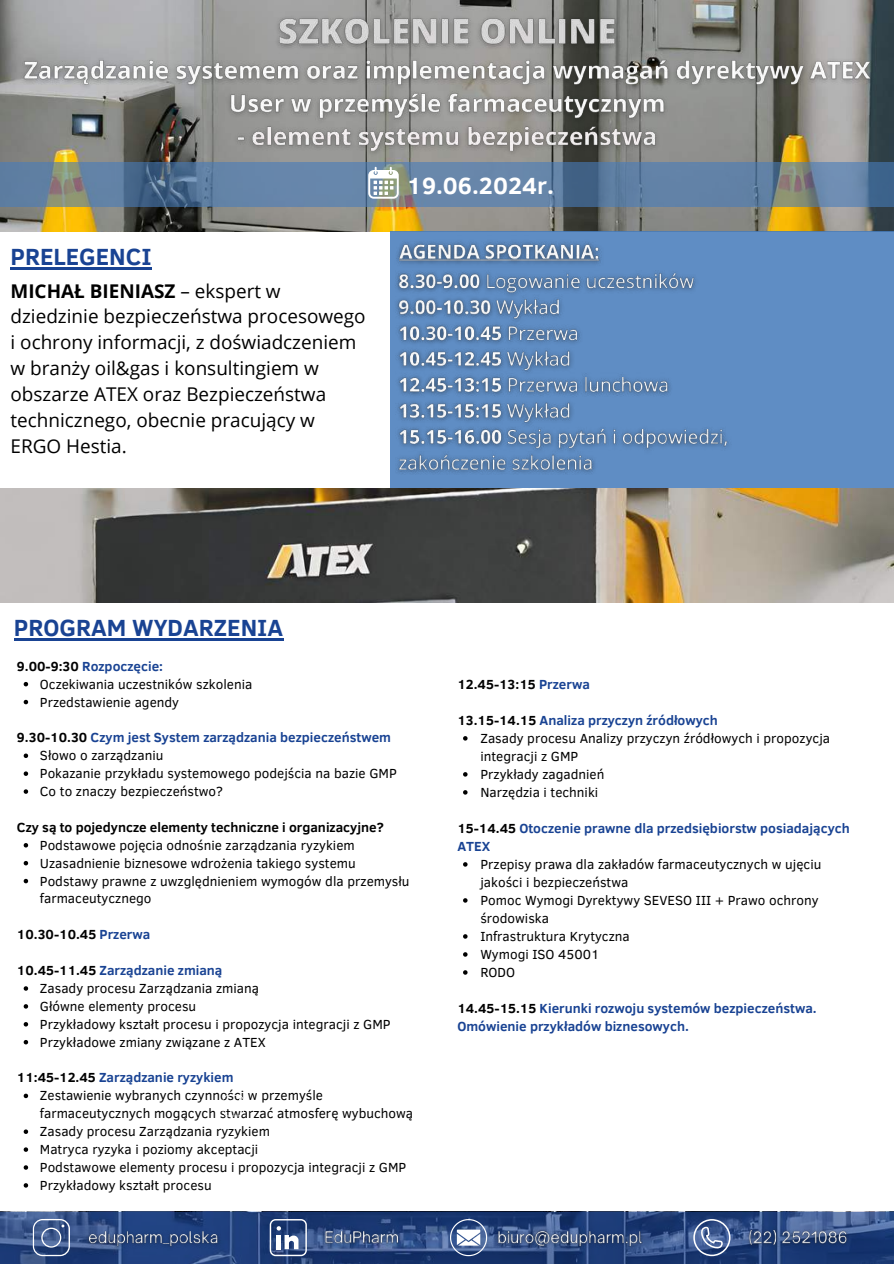
<style>
.page{position:relative;width:894px;height:1264px;background:#fff}
.page>*{position:absolute;margin:0;border:0;box-sizing:border-box;transform-origin:0 0}
.t1{font:700 24px "Clear Sans";color:#194393}
.t2{font:700 24px "Clear Sans";color:#fff}
.t3{font:18.9px/25.8px "Open Sans";color:#000}
.t4{font:13.5px/17.9px "Clear Sans";color:#000}
.t5{font:700 13.5px/18px "Clear Sans";color:#194393}
.t6{font:700 13.5px "Clear Sans";color:#000}
.s1{font-weight:700}
.s2{font-weight:700;color:#194393}
.s3{color:#194393}
.s4{color:#000}
</style>
<div class="page">
<img style="left:0;top:0;width:893px;height:231px">
<svg style="left:0;top:163px;width:893px;height:44px;background:#627e9d"></svg>
<svg style="left:368px;top:167px;width:30px;height:31px"></svg>
<div style="left:390px;top:231px;width:503px;height:257px;background:#5f8dc4"></div>
<svg style="left:24px;top:682px;width:4px;height:4px"></svg>
<svg style="left:24px;top:699px;width:4px;height:5px"></svg>
<svg style="left:24px;top:753px;width:4px;height:5px"></svg>
<svg style="left:24px;top:771px;width:4px;height:5px"></svg>
<svg style="left:24px;top:789px;width:4px;height:4px"></svg>
<svg style="left:24px;top:843px;width:4px;height:4px"></svg>
<svg style="left:24px;top:861px;width:4px;height:4px"></svg>
<svg style="left:24px;top:878px;width:4px;height:5px"></svg>
<svg style="left:24px;top:986px;width:4px;height:4px"></svg>
<svg style="left:24px;top:1004px;width:4px;height:4px"></svg>
<svg style="left:24px;top:1022px;width:4px;height:4px"></svg>
<svg style="left:24px;top:1040px;width:4px;height:4px"></svg>
<svg style="left:24px;top:1093px;width:4px;height:5px"></svg>
<svg style="left:24px;top:1129px;width:4px;height:4px"></svg>
<svg style="left:24px;top:1147px;width:4px;height:4px"></svg>
<svg style="left:24px;top:1165px;width:4px;height:4px"></svg>
<svg style="left:24px;top:1183px;width:4px;height:4px"></svg>
<svg style="left:0;top:1211px;width:893px;height:52px;background:#27447b"></svg>
<svg style="left:33px;top:1218px;width:37px;height:37px"></svg>
<svg style="left:269px;top:1218px;width:38px;height:38px"></svg>
<svg style="left:450px;top:1218px;width:37px;height:38px"></svg>
<svg style="left:693px;top:1218px;width:37px;height:38px"></svg>
<img style="left:0;top:488px;width:893px;height:115px">
<svg style="left:463px;top:736px;width:4px;height:4px"></svg>
<svg style="left:463px;top:772px;width:4px;height:4px"></svg>
<svg style="left:463px;top:790px;width:4px;height:4px"></svg>
<svg style="left:463px;top:862px;width:4px;height:4px"></svg>
<svg style="left:463px;top:898px;width:4px;height:4px"></svg>
<svg style="left:463px;top:934px;width:4px;height:4px"></svg>
<svg style="left:463px;top:952px;width:4px;height:4px"></svg>
<svg style="left:463px;top:970px;width:4px;height:4px"></svg>
<img style="left:14px;top:6px;width:867px;height:157px">
<hr style="left:11px;top:267px;width:141px;height:2px;background:#194393">
<img style="left:396px;top:241px;width:206px;height:23px">
<img style="left:395px;top:272px;width:334px;height:202px">
<hr style="left:14px;top:638px;width:269px;height:2px;background:#194393">
<img style="left:82px;top:1224px;width:142px;height:29px">
<img style="left:319px;top:1224px;width:85px;height:26px">
<img style="left:491px;top:1224px;width:157px;height:29px">
<img style="left:742px;top:1223px;width:111px;height:28px">
<h1 class="t1" style="left:11px;top:239px;width:143px">PRELEGENCI</h1>
<h2 class="t3" style="left:11px;top:277px;width:356px"><span class="s1">MICHAŁ BIENIASZ</span> – ekspert w dziedzinie bezpieczeństwa procesowego i ochrony informacji, z doświadczeniem w branży oil&amp;gas i konsultingiem w obszarze ATEX oraz Bezpieczeństwa technicznego, obecnie pracujący w<br>ERGO Hestia.</h2>
<h1 class="t2" style="left:407px;top:168px;width:148px">19.06.2024r.</h1>
<h1 class="t1" style="left:14px;top:610px;width:270px">PROGRAM WYDARZENIA</h1>
<p class="t4" style="left:40px;top:656px;width:214px;text-indent:-23px"><span class="s1">9.00-9:30</span> <span class="s2">Rozpoczęcie:<br></span>Oczekiwania uczestników szkolenia<br>Przedstawienie agendy</p>
<p class="t4" style="left:40px;top:728px;width:358px;text-indent:-23px"><span class="s1">9.30-10.30</span> <span class="s2">Czym jest System zarządzania bezpieczeństwem </span>Słowo o zarządzaniu<br>Pokazanie przykładu systemowego podejścia na bazie GMP Co to znaczy bezpieczeństwo?</p>
<p class="t6" style="left:17px;top:817px;width:368px">Czy są to pojedyncze elementy techniczne i organizacyjne?</p>
<p class="t4" style="left:40px;top:835px;width:371px">Podstawowe pojęcia odnośnie zarządzania ryzykiem Uzasadnienie biznesowe wdrożenia takiego systemu Podstawy prawne z uwzględnieniem wymogów dla przemysłu farmaceutycznego</p>
<p class="t6" style="left:17px;top:924px;width:135px">10.30-10.45 <span class="s3">Przerwa</span></p>
<p class="t4" style="left:40px;top:960px;width:352px;text-indent:-23px"><span class="s1">10.45-11.45</span> <span class="s2">Zarządzanie zmianą<br></span>Zasady procesu Zarządzania zmianą<br>Główne elementy procesu<br>Przykładowy kształt procesu i propozycja integracji z GMP Przykładowe zmiany związane z ATEX</p>
<p class="t4" style="left:40px;top:1068px;width:374px;text-indent:-23px"><span class="s1">11:45-12.45</span> <span class="s2">Zarządzanie ryzykiem<br></span>Zestawienie wybranych czynności w przemyśle farmaceutycznych mogących stwarzać atmosferę wybuchową Zasady procesu Zarządzania ryzykiem<br>Matryca ryzyka i poziomy akceptacji<br>Podstawowe elementy procesu i propozycja integracji z GMP Przykładowy kształt procesu</p>
<p class="t6" style="left:457px;top:674px;width:134px">12.45-13:15 <span class="s3">Przerwa</span></p>
<p class="t4" style="left:480px;top:710px;width:351px;text-indent:-23px"><span class="s1">13.15-14.15</span> <span class="s2">Analiza przyczyn źródłowych<br></span>Zasady procesu Analizy przyczyn źródłowych i propozycja integracji z GMP<br>Przykłady zagadnień<br>Narzędzia i techniki</p>
<p class="t5" style="left:457px;top:818px;width:394px"><span class="s4">15-14.45</span> Otoczenie prawne dla przedsiębiorstw posiadających<br>ATEX</p>
<p class="t4" style="left:480px;top:854px;width:342px">Przepisy prawa dla zakładów farmaceutycznych w ujęciu jakości i bezpieczeństwa<br>Pomoc Wymogi Dyrektywy SEVESO III + Prawo ochrony środowiska<br>Infrastruktura Krytyczna<br>Wymogi ISO 45001<br>RODO</p>
<p class="t5" style="left:457px;top:998px;width:361px"><span class="s4">14.45-15.15</span> Kierunki rozwoju systemów bezpieczeństwa.<br>Omówienie przykładów biznesowych.</p>
</div>
